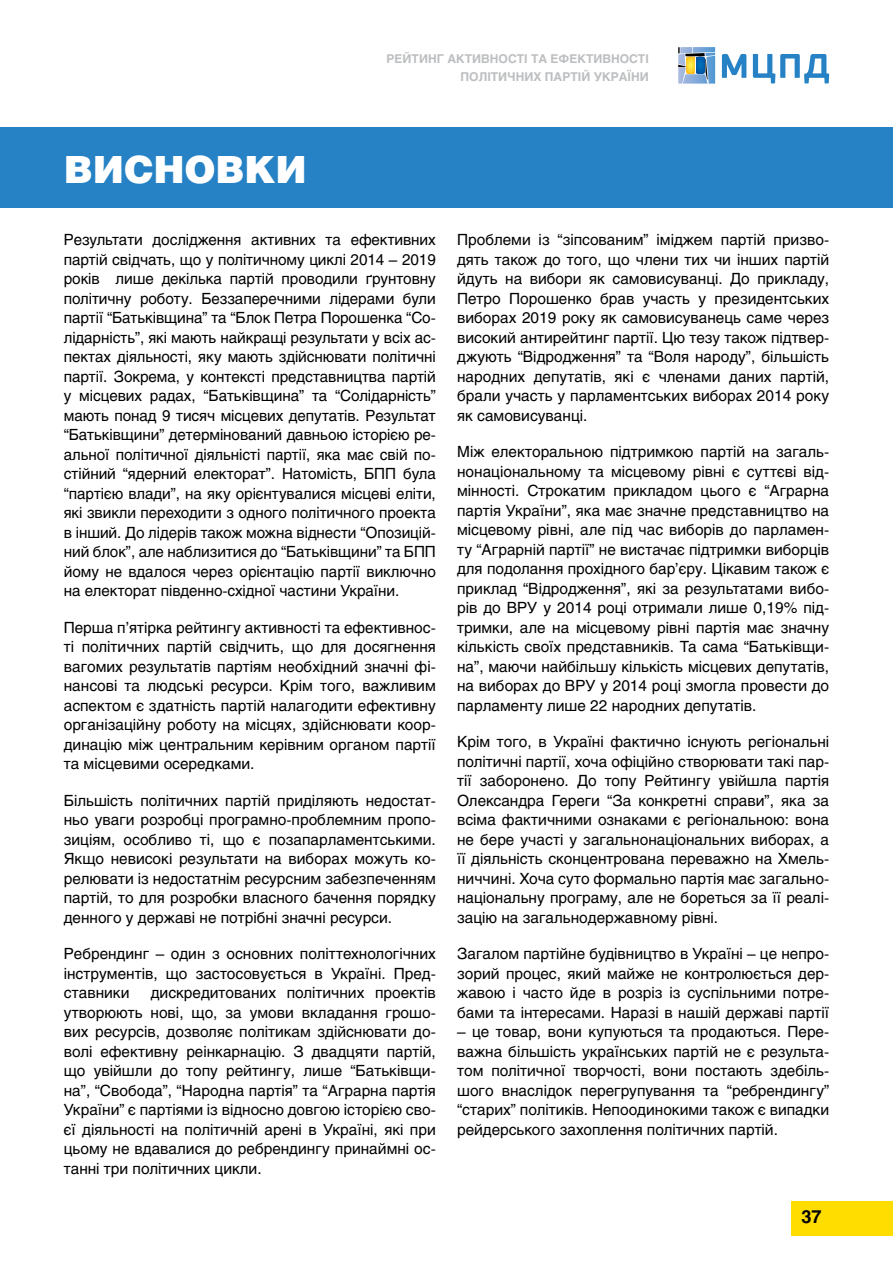
<style>
.page{position:relative;width:893px;height:1263px;background:#fff}
.page>*{position:absolute;margin:0;border:0;box-sizing:border-box;transform-origin:0 0}
.t1{font:900 37.5px "Helios";letter-spacing:-.005em;color:#fff}
.t2{font:700 18px "Helios";color:#000}
.t3{font:15.3px/19.5px "Helios";color:#000;text-align:justify}
.t4{font:700 12px/18px "Helios";color:#bcbec0;text-align:right}
</style>
<div class="page">
<div style="left:791px;top:1201px;width:102px;height:34px;background:#fd0"></div>
<svg style="left:678px;top:47px;width:37px;height:37px"></svg>
<svg style="left:722px;top:54px;width:24px;height:24px"></svg>
<svg style="left:753px;top:54px;width:76px;height:29px"></svg>
<div style="left:0;top:128px;width:893px;height:80px;background:#2682c5"></div>
<h1 class="t1" style="left:64px;top:146px;width:244px">ВИСНОВКИ</h1>
<p class="t4" style="left:387px;top:50px;width:264px">РЕЙТИНГ АКТИВНОСТІ ТА ЕФЕКТИВНОСТІ<br>ПОЛІТИЧНИХ ПАРТІЙ УКРАЇНИ</p>
<p class="t3" style="left:64px;top:230px;width:374px">Результати дослідження активних та ефективних партій свідчать, що у політичному циклі 2014 – 2019 років лише декілька партій проводили ґрунтовну політичну роботу. Беззаперечними лідерами були партії “Батьківщина” та “Блок Петра Порошенка “Со&shy;лідарність”, які мають найкращі результати у всіх ас&shy;пектах діяльності, яку мають здійснювати політичні партії. Зокрема, у контексті представництва партій у місцевих радах, “Батьківщина” та “Солідарність” мають понад 9 тисяч місцевих депутатів. Результат “Батьківщини” детермінований давньою історією ре&shy;альної політичної діяльністі партії, яка має свій по&shy;стійний “ядерний електорат”. Натомість, БПП була “партією влади”, на яку орієнтувалися місцеві еліти, які звикли переходити з одного політичного проекта в інший. До лідерів також можна віднести “Опозицій&shy;ний блок”, але наблизитися до “Батьківщини” та БПП йому не вдалося через орієнтацію партії виключно на електорат південно-східної частини України.</p>
<p class="t3" style="left:64px;top:617px;width:374px">Перша п’ятірка рейтингу активності та ефективнос&shy;ті політичних партій свідчить, що для досягнення вагомих результатів партіям необхідний значні фі&shy;нансові та людські ресурси. Крім того, важливим аспектом є здатність партій налагодити ефективну організаційну роботу на місцях, здійснювати коор&shy;динацію між центральним керівним органом партії та місцевими осередками.</p>
<p class="t3" style="left:64px;top:790px;width:374px">Більшість політичних партій приділяють недостат&shy;ньо уваги розробці програмно-проблемним пропо&shy;зиціям, особливо ті, що є позапарламентськими.<br>Якщо невисокі результати на виборах можуть ко&shy;релювати із недостатнім ресурсним забезпеченням партій, то для розробки власного бачення порядку денного у державі не потрібні значні ресурси.</p>
<p class="t3" style="left:64px;top:944px;width:374px">Ребрендинг – один з основних політтехнологічних інструментів, що застосовується в Україні. Пред&shy;ставники</p>
<p class="t3" style="left:64px;top:983px;width:374px;text-indent:87px">дискредитованих політичних проектів утворюють нові, що, за умови вкладання грошо&shy;вих ресурсів, дозволяє політикам здійснювати до&shy;волі ефективну реінкарнацію. З двадцяти партій, що увійшли до топу рейтингу, лише “Батьківщи&shy;на”, “Свобода”, “Народна партія” та “Аграрна партія України” є партіями із відносно довгою історією сво&shy;єї діяльності на політичній арені в Україні, які при цьому не вдавалися до ребрендингу принаймні ос&shy;танні три політичних цикли.</p>
<p class="t3" style="left:457px;top:230px;width:374px">Проблеми із “зіпсованим” іміджем партій призво&shy;дять також до того, що члени тих чи інших партій йдуть на вибори як самовисуванці. До прикладу, Петро Порошенко брав участь у президентських виборах 2019 року як самовисуванець саме через високий антирейтинг партії. Цю тезу також підтвер&shy;джують “Відродження” та “Воля народу”, більшість народних депутатів, які є членами даних партій, брали участь у парламентських виборах 2014 року як самовисуванці.</p>
<p class="t3" style="left:457px;top:442px;width:374px">Між електоральною підтримкою партій на загаль&shy;нонаціональному та місцевому рівні є суттєві від&shy;мінності. Строкатим прикладом цього є “Аграрна партія України”, яка має значне представництво на місцевому рівні, але під час виборів до парламен&shy;ту “Аграрній партії” не вистачає підтримки виборців для подолання прохідного бар’єру. Цікавим також є приклад “Відродження”, які за результатами вибо&shy;рів до ВРУ у 2014 році отримали лише 0,19% під&shy;тримки, але на місцевому рівні партія має значну кількість своїх представників. Та сама “Батьківщи&shy;на”, маючи найбільшу кількість місцевих депутатів, на виборах до ВРУ у 2014 році змогла провести до парламенту лише 22 народних депутатів.</p>
<p class="t3" style="left:457px;top:732px;width:374px">Крім того, в Україні фактично існують регіональні політичні партії, хоча офіційно створювати такі пар&shy;тії заборонено. До топу Рейтингу увійшла партія Олександра Гереги “За конкретні справи”, яка за всіма фактичними ознаками є регіональною: вона не бере участі у загальнонаціональних виборах, а її діяльність сконцентрована переважно на Хмель&shy;ниччині. Хоча суто формально партія має загально&shy;національну програму, але не бореться за її реалі&shy;зацію на загальнодержавному рівні.</p>
<p class="t3" style="left:457px;top:944px;width:374px">Загалом партійне будівництво в Україні – це непро&shy;зорий процес, який майже не контролюється дер&shy;жавою і часто йде в розріз із суспільними потре&shy;бами та інтересами. Наразі в нашій державі партії</p>
<p class="t3" style="left:457px;top:1022px;width:374px">– це товар, вони купуються та продаються. Пере&shy;важна більшість українських партій не є результа&shy;том політичної творчості, вони постають здебіль&shy;шого внаслідок перегрупування та “ребрендингу” “старих” політиків. Непоодинокими також є випадки рейдерського захоплення політичних партій.</p>
<p class="t2" style="left:801px;top:1206px;width:22px">37</p>
</div>
